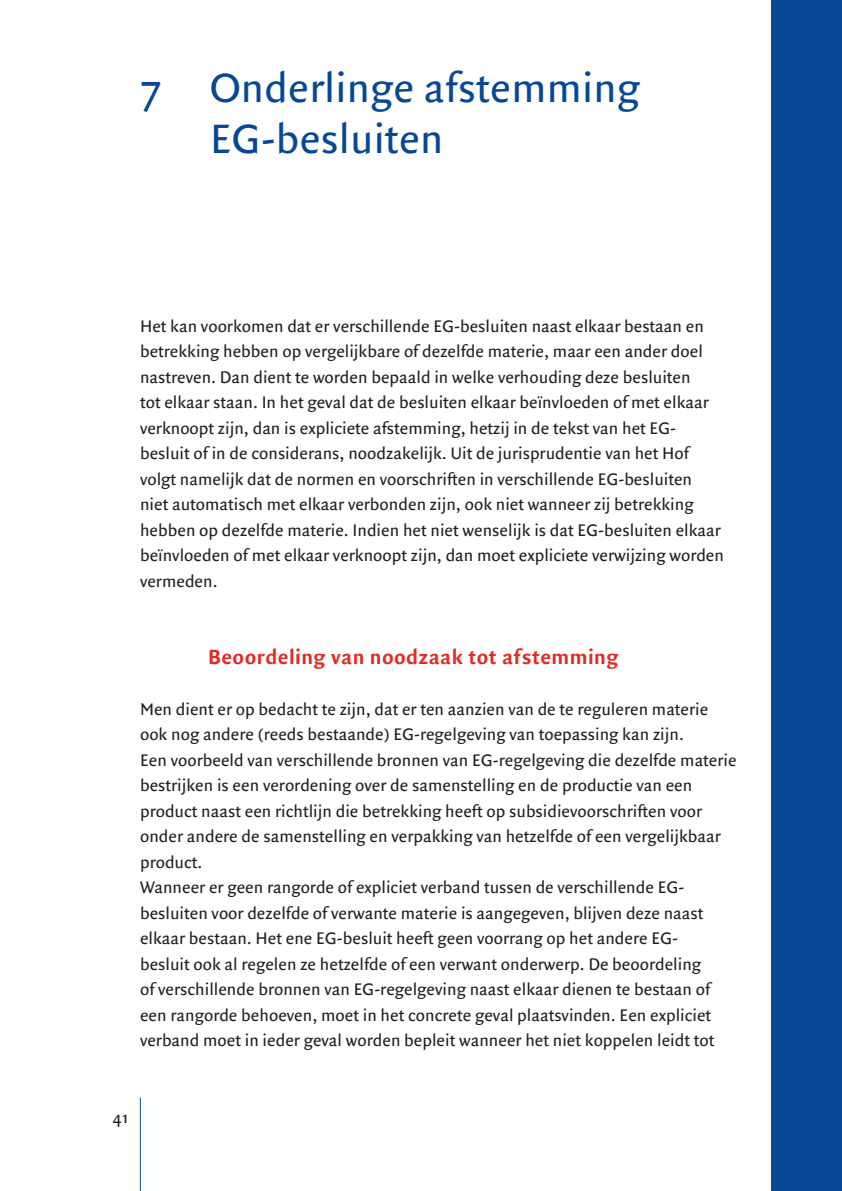
<style>
.page{position:relative;width:842px;height:1191px;background:#fff}
.page>*{position:absolute;margin:0;border:0;box-sizing:border-box;transform-origin:0 0}
.t1{font:44px/51px "Quadraat Sans";letter-spacing:.005em;color:#074896}
.t2{font:700 22px "Quadraat Sans";letter-spacing:.02em;color:#e12c26}
.t3{font:18px/25.6px "Quadraat Sans";color:#231f20}
</style>
<div class="page">
<div style="left:772px;top:0;width:70px;height:1191px;background:#074896"></div>
<hr style="left:140px;top:1097px;width:1px;height:94px;background:#074896">
<h1 class="t1" style="left:210px;top:63px;width:431px;text-indent:-70px">7 Onderlinge afstemming<br>EG-besluiten</h1>
<p class="t3" style="left:140px;top:313px;width:585px">Het kan voorkomen dat er verschillende EG-besluiten naast elkaar bestaan en betrekking hebben op vergelijkbare of dezelfde materie, maar een ander doel nastreven. Dan dient te worden bepaald in welke verhouding deze besluiten<br>tot elkaar staan. In het geval dat de besluiten elkaar beïnvloeden of met elkaar verknoopt zijn, dan is expliciete afstemming, hetzij in de tekst van het EG&shy;besluit of in de considerans, noodzakelijk. Uit de jurisprudentie van het Hof volgt namelijk dat de normen en voorschriften in verschillende EG-besluiten niet automatisch met elkaar verbonden zijn, ook niet wanneer zij betrekking hebben op dezelfde materie. Indien het niet wenselijk is dat EG-besluiten elkaar beïnvloeden of met elkaar verknoopt zijn, dan moet expliciete verwijzing worden vermeden.</p>
<p class="t2" style="left:208px;top:644px;width:412px">Beoordeling van noodzaak tot afstemming</p>
<p class="t3" style="left:140px;top:696px;width:598px">Men dient er op bedacht te zijn, dat er ten aanzien van de te reguleren materie ook nog andere (reeds bestaande) EG-regelgeving van toepassing kan zijn.<br>Een voorbeeld van verschillende bronnen van EG-regelgeving die dezelfde materie bestrijken is een verordening over de samenstelling en de productie van een product naast een richtlijn die betrekking heeft op subsidievoorschriften voor onder andere de samenstelling en verpakking van hetzelfde of een vergelijkbaar product.<br>Wanneer er geen rangorde of expliciet verband tussen de verschillende EG&shy;besluiten voor dezelfde of verwante materie is aangegeven, blijven deze naast elkaar bestaan. Het ene EG-besluit heeft geen voorrang op het andere EG-<br>besluit ook al regelen ze hetzelfde of een verwant onderwerp. De beoordeling<br>of verschillende bronnen van EG-regelgeving naast elkaar dienen te bestaan of een rangorde behoeven, moet in het concrete geval plaatsvinden. Een expliciet verband moet in ieder geval worden bepleit wanneer het niet koppelen leidt tot</p>
<p class="t3" style="left:113px;top:1104px;width:18px">41</p>
</div>
